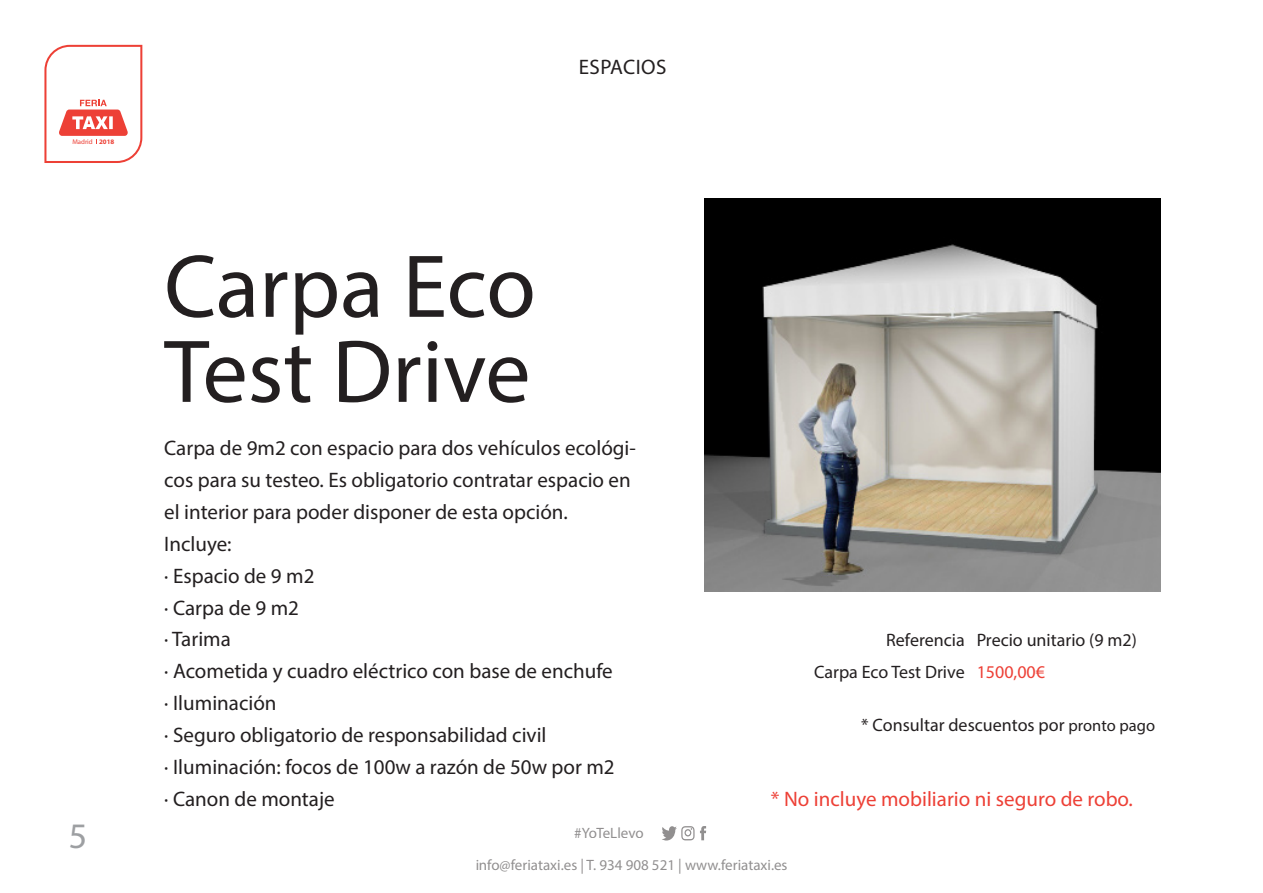
<style>
.page{position:relative;width:1263px;height:893px;background:#fff}
.page>*{position:absolute;margin:0;border:0;box-sizing:border-box;transform-origin:0 0}
.Section_Title{font:90px "Myriad Pro";color:#231f20}
.t1{font:36px "Myriad Pro";color:#9d9fa2}
.Body_Text_-_Left{font:21px "Myriad Pro";color:#231f20}
.Section_Subtitle{font:21px/32px "Myriad Pro";color:#231f20}
.Body_Text_-_Left-2{font:21px "Myriad Pro";color:#ed4036}
.Body_Text_Defaults{font:21px "Myriad Pro";letter-spacing:.02em;color:#231f20}
.Body_Text_Defaults-2{font:18px "Myriad Pro";color:#231f20}
.Table_Section_Subhea{font:18px "Myriad Pro";color:#231f20}
.Table_Body_Text{font:18px "Myriad Pro";color:#231f20}
.Table_Body_Text-2{font:18px "Myriad Pro";color:#ed4036}
.t2{font:15px "Myriad Pro";color:#231f20}
.t3{font:6.9px "Myriad Pro";color:#ed4036}
.s1{font-weight:700}
.s2{font-size:16.5px}
</style>
<div class="page">
<svg style="left:44px;top:45px;width:98px;height:118px"></svg>
<svg style="left:700px;top:826px;width:6px;height:14px"></svg>
<svg style="left:662px;top:826px;width:32px;height:14px"></svg>
<img style="left:705px;top:199px;width:455px;height:393px">
<p class="t3" style="left:72px;top:138px;width:43px">Madrid <span class="s1">2018</span></p>
<h2 class="t1" style="left:69px;top:814px;width:20px">5</h2>
<p class="Body_Text_Defaults" style="left:579px;top:54px;width:89px">ESPACIOS</p>
<p class="Section_Title" style="left:164px;top:231px;width:373px">Carpa Eco</p>
<p class="Section_Title" style="left:164px;top:316px;width:368px">Test Drive</p>
<p class="Section_Subtitle" style="left:164px;top:432px;width:473px">Carpa de 9m2 con espacio para dos vehículos ecológi&shy;cos para su testeo. Es obligatorio contratar espacio en el interior para poder disponer de esta opción.</p>
<p class="Body_Text_-_Left" style="left:164px;top:531px;width:69px">Incluye:</p>
<p class="Body_Text_-_Left" style="left:164px;top:563px;width:152px">· Espacio de 9 m2</p>
<p class="Body_Text_-_Left" style="left:164px;top:594px;width:136px">· Carpa de 9 m2</p>
<p class="Body_Text_-_Left" style="left:164px;top:626px;width:68px">· Tarima</p>
<p class="Body_Text_-_Left" style="left:164px;top:658px;width:450px">· Acometida y cuadro eléctrico con base de enchufe</p>
<p class="Body_Text_-_Left" style="left:164px;top:690px;width:114px">· Iluminación</p>
<p class="Body_Text_-_Left" style="left:164px;top:722px;width:384px">· Seguro obligatorio de responsabilidad civil</p>
<p class="Body_Text_-_Left" style="left:164px;top:754px;width:452px">· Iluminación: focos de 100w a razón de 50w por m2</p>
<p class="Body_Text_-_Left" style="left:164px;top:786px;width:172px">· Canon de montaje</p>
<p class="t2" style="left:574px;top:823px;width:71px">#YoTeLlevo</p>
<p class="Table_Section_Subhea" style="left:886px;top:629px;width:80px">Referencia</p>
<p class="Table_Body_Text" style="left:977px;top:629px;width:162px">Precio unitario (9 m2)</p>
<p class="Table_Section_Subhea" style="left:814px;top:661px;width:152px">Carpa Eco Test Drive</p>
<p class="Table_Body_Text-2" style="left:977px;top:661px;width:70px">1500,00€</p>
<p class="Body_Text_Defaults-2" style="left:861px;top:714px;width:295px">* Consultar descuentos por <span class="s2">pronto pago</span></p>
<p class="Body_Text_-_Left-2" style="left:771px;top:786px;width:363px">* No incluye mobiliario ni seguro de robo.</p>
<p class="t2" style="left:475px;top:855px;width:314px">info@feriataxi.es | T. 934 908 521 | www.feriataxi.es</p>
</div>
